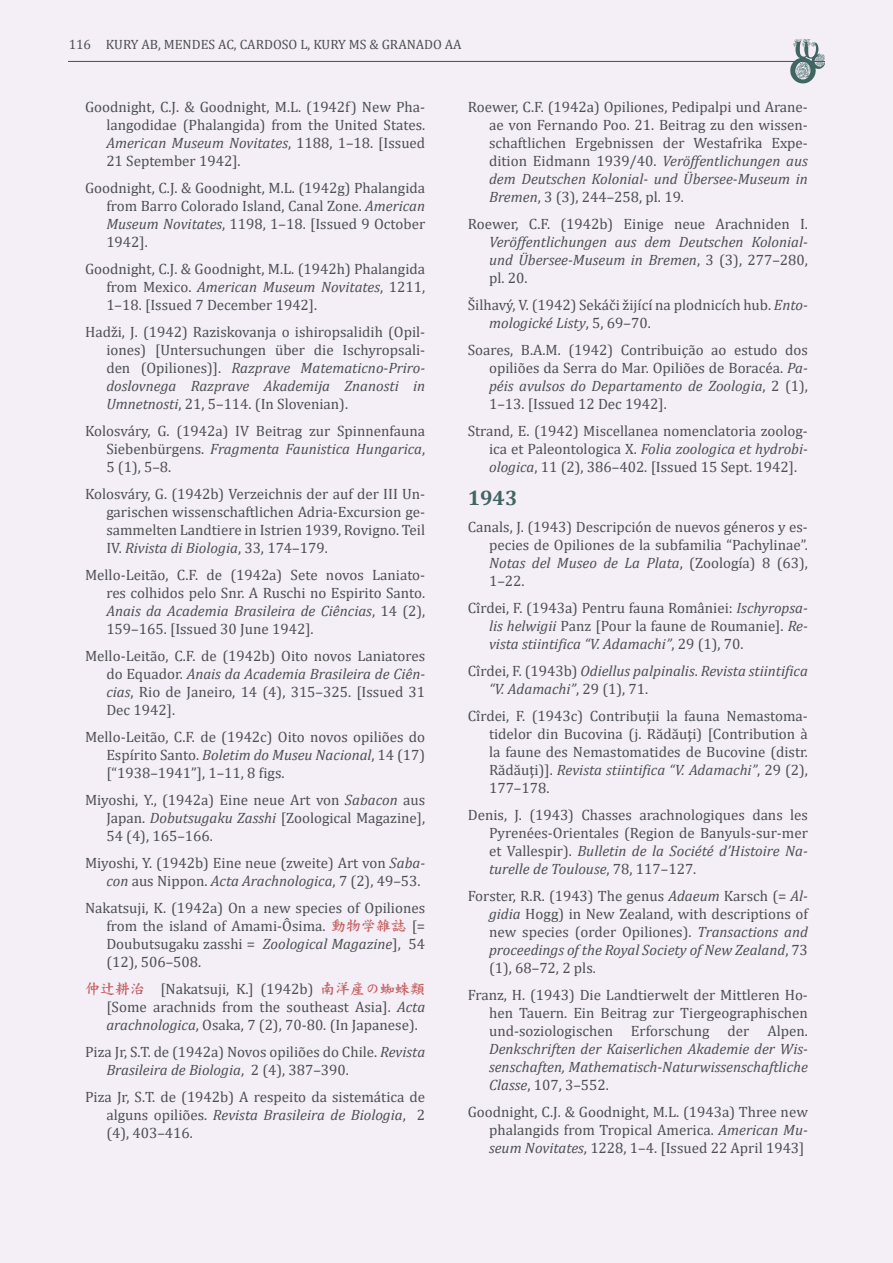
<style>
.page{position:relative;width:893px;height:1263px;background:#f4eff7}
.page>*{position:absolute;margin:0;border:0;box-sizing:border-box;transform-origin:0 0}
.t1{font:700 21px "Cambria";color:#406563}
.t2{font:15px/18px "Cambria";color:#4d5051;text-align:justify}
.t3{font:italic 15px/18px "Cambria";color:#4d5051;text-align:justify}
.t4{font:13.5px "Cambria";color:#4d5051}
.s1{font-style:italic}
.s2{font-family:"DF Kai Sho SB WIN RKSJ H";color:#c55f5f}
.s3{font-style:normal}
</style>
<div class="page">
<hr style="left:68px;top:61px;width:757px;height:1px;background:#4d5051">
<svg style="left:790px;top:39px;width:35px;height:45px"></svg>
<p class="t4" style="left:69px;top:36px;width:394px">116 KURY AB, MENDES AC, CARDOSO L, KURY MS &amp; GRANADO AA</p>
<p class="t2" style="left:106px;top:97px;width:320px;text-indent:-21px">Goodnight, C.J. &amp; Goodnight, M.L. (1942f) New Pha&shy;langodidae (Phalangida) from the United States.<br><span class="s1">American Museum Novitates</span>, 1188, 1–18. [Issued 21 September 1942].</p>
<p class="t2" style="left:106px;top:178px;width:320px;text-indent:-21px">Goodnight, C.J. &amp; Goodnight, M.L. (1942g) Phalangida from Barro Colorado Island, Canal Zone. <span class="s1">American Museum Novitates</span>, 1198, 1–18. [Issued 9 October 1942].</p>
<p class="t2" style="left:106px;top:259px;width:320px;text-indent:-21px">Goodnight, C.J. &amp; Goodnight, M.L. (1942h) Phalangida from Mexico. <span class="s1">American Museum Novitates</span>, 1211, 1–18. [Issued 7 December 1942].</p>
<p class="t2" style="left:106px;top:322px;width:320px;text-indent:-21px">Hadži, J. (1942) Raziskovanja o ishiropsalidih (Opil&shy;iones) [Untersuchungen über die Ischyropsali&shy;den (Opiliones)]. <span class="s1">Razprave Matematicno-Priro&shy;doslovnega Razprave Akademija Znanosti in Umnetnosti</span>, 21, 5–114. (In Slovenian).</p>
<p class="t2" style="left:106px;top:421px;width:320px;text-indent:-21px">Kolosváry, G. (1942a) IV Beitrag zur Spinnenfauna Siebenbürgens. <span class="s1">Fragmenta Faunistica Hungarica</span>, 5 (1), 5–8.</p>
<p class="t2" style="left:106px;top:484px;width:320px;text-indent:-21px">Kolosváry, G. (1942b) Verzeichnis der auf der III Un&shy;garischen wissenschaftlichen Adria-Excursion ge&shy;sammelten Landtiere in Istrien 1939, Rovigno. Teil IV. <span class="s1">Rivista di Biologia</span>, 33, 174–179.</p>
<p class="t2" style="left:106px;top:565px;width:320px;text-indent:-21px">Mello-Leitão, C.F. de (1942a) Sete novos Laniato&shy;res colhidos pelo Snr. A Ruschi no Espirito Santo.<br><span class="s1">Anais da Academia Brasileira de Ciências</span>, 14 (2), 159–165. [Issued 30 June 1942].</p>
<p class="t2" style="left:106px;top:646px;width:320px;text-indent:-21px">Mello-Leitão, C.F. de (1942b) Oito novos Laniatores do Equador. <span class="s1">Anais da Academia Brasileira de Ciên&shy;cias</span>, Rio de Janeiro, 14 (4), 315–325. [Issued 31<br>Dec 1942].</p>
<p class="t2" style="left:106px;top:727px;width:320px;text-indent:-21px">Mello-Leitão, C.F. de (1942c) Oito novos opiliões do Espírito Santo. <span class="s1">Boletim do Museu Nacional</span>, 14 (17) [“1938–1941”], 1–11, 8 figs.</p>
<p class="t2" style="left:106px;top:790px;width:320px;text-indent:-21px">Miyoshi, Y., (1942a) Eine neue Art von <span class="s1">Sabacon</span> aus Japan. <span class="s1">Dobutsugaku Zasshi</span> [Zoological Magazine], 54 (4), 165–166.</p>
<p class="t2" style="left:106px;top:853px;width:320px;text-indent:-21px">Miyoshi, Y. (1942b) Eine neue (zweite) Art von <span class="s1">Saba&shy;con</span> aus Nippon. <span class="s1">Acta Arachnologica</span>, 7 (2), 49–53.</p>
<p class="t2" style="left:106px;top:898px;width:320px;text-indent:-21px">Nakatsuji, K. (1942a) On a new species of Opiliones from the island of Amami-Ôsima. <span class="s2">動物学雑誌</span> [= Doubutsugaku zasshi = <span class="s1">Zoological Magazine</span>], 54 (12), 506–508.</p>
<p class="t2" style="left:106px;top:979px;width:320px;text-indent:-21px"><span class="s2">仲辻耕治</span> [Nakatsuji, K.] (1942b) <span class="s2">南洋産の蜘蛛類</span>[Some arachnids from the southeast Asia]. <span class="s1">Acta arachnologica</span>, Osaka, 7 (2), 70-80. (In Japanese).</p>
<p class="t2" style="left:106px;top:1042px;width:320px;text-indent:-21px">Piza Jr, S.T. de (1942a) Novos opiliões do Chile. <span class="s1">Revista<br>Brasileira de Biologia</span>, 2 (4), 387–390.</p>
<p class="t2" style="left:106px;top:1087px;width:320px;text-indent:-21px">Piza Jr, S.T. de (1942b) A respeito da sistemática de alguns opiliões. <span class="s1">Revista Brasileira de Biologia</span>, 2 (4), 403–416.</p>
<p class="t2" style="left:489px;top:97px;width:320px;text-indent:-21px">Roewer, C.F. (1942a) Opiliones, Pedipalpi und Arane&shy;ae von Fernando Poo. 21. Beitrag zu den wissen&shy;schaftlichen Ergebnissen der Westafrika Expe&shy;dition Eidmann 1939/40. <span class="s1">Veröffentlichungen aus dem Deutschen Kolonial- und Übersee-Museum in Bremen</span>, 3 (3), 244–258, pl. 19.</p>
<p class="t2" style="left:468px;top:214px;width:342px">Roewer, C.F. (1942b) Einige neue Arachniden I.</p>
<p class="t3" style="left:489px;top:232px;width:320px">Veröffentlichungen aus dem Deutschen Kolonial&shy;und Übersee-Museum in Bremen<span class="s3">, 3 (3), 277–280, pl. 20.</span></p>
<p class="t2" style="left:489px;top:295px;width:320px;text-indent:-21px">Šilhavý, V. (1942) Sekáči žijící na plodnicích hub. <span class="s1">Ento&shy;mologické Listy</span>, 5, 69–70.</p>
<p class="t2" style="left:489px;top:340px;width:320px;text-indent:-21px">Soares, B.A.M. (1942) Contribuição ao estudo dos opiliões da Serra do Mar. Opiliões de Boracéa. <span class="s1">Pa&shy;péis avulsos do Departamento de Zoologia</span>, 2 (1), 1–13. [Issued 12 Dec 1942].</p>
<p class="t2" style="left:489px;top:421px;width:320px;text-indent:-21px">Strand, E. (1942) Miscellanea nomenclatoria zoolog&shy;ica et Paleontologica X. <span class="s1">Folia zoologica et hydrobi&shy;ologica</span>, 11 (2), 386–402. [Issued 15 Sept. 1942].</p>
<h1 class="t1" style="left:468px;top:483px;width:51px">1943</h1>
<p class="t2" style="left:489px;top:518px;width:320px;text-indent:-21px">Canals, J. (1943) Descripción de nuevos géneros y es&shy;pecies de Opiliones de la subfamilia “Pachylinae”.<br><span class="s1">Notas del Museo de La Plata</span>, (Zoología) 8 (63), 1–22.</p>
<p class="t2" style="left:489px;top:599px;width:320px;text-indent:-21px">Cîrdei, F. (1943a) Pentru fauna României: <span class="s1">Ischyropsa&shy;lis helwigii</span> Panz [Pour la faune de Roumanie]. <span class="s1">Re&shy;vista stiintifica “V. Adamachi”</span>, 29 (1), 70.</p>
<p class="t3" style="left:489px;top:662px;width:320px;text-indent:-21px"><span class="s3">Cîrdei, F. (1943b)</span> Odiellus palpinalis<span class="s3">.</span> Revista stiintifica “V. Adamachi”<span class="s3">, 29 (1), 71.</span></p>
<p class="t2" style="left:489px;top:707px;width:320px;text-indent:-21px">Cîrdei, F. (1943c) Contribuţii la fauna Nemastoma&shy;tidelor din Bucovina (j. Rădăuţi) [Contribution à la faune des Nemastomatides de Bucovine (distr.<br>Rădăuţi)]. <span class="s1">Revista stiintifica “V. Adamachi”</span>, 29 (2), 177–178.</p>
<p class="t2" style="left:489px;top:806px;width:320px;text-indent:-21px">Denis, J. (1943) Chasses arachnologiques dans les Pyrenées-Orientales (Region de Banyuls-sur-mer et Vallespir). <span class="s1">Bulletin de la Société d’Histoire Na&shy;turelle de Toulouse</span>, 78, 117–127.</p>
<p class="t2" style="left:489px;top:887px;width:320px;text-indent:-21px">Forster, R.R. (1943) The genus <span class="s1">Adaeum</span> Karsch (= <span class="s1">Al&shy;gidia</span> Hogg) in New Zealand, with descriptions of new species (order Opiliones). <span class="s1">Transactions and proceedings of the Royal Society of New Zealand</span>, 73 (1), 68–72, 2 pls.</p>
<p class="t2" style="left:489px;top:986px;width:320px;text-indent:-21px">Franz, H. (1943) Die Landtierwelt der Mittleren Ho&shy;hen Tauern. Ein Beitrag zur Tiergeographischen und-soziologischen Erforschung der Alpen.</p>
<p class="t3" style="left:489px;top:1040px;width:320px">Denkschriften der Kaiserlichen Akademie der Wis&shy;senschaften, Mathematisch-Naturwissenschaftliche Classe<span class="s3">, 107, 3–552.</span></p>
<p class="t2" style="left:489px;top:1103px;width:320px;text-indent:-21px">Goodnight, C.J. &amp; Goodnight, M.L. (1943a) Three new phalangids from Tropical America. <span class="s1">American Mu&shy;seum Novitates</span>, 1228, 1–4. [Issued 22 April 1943]</p>
</div>
